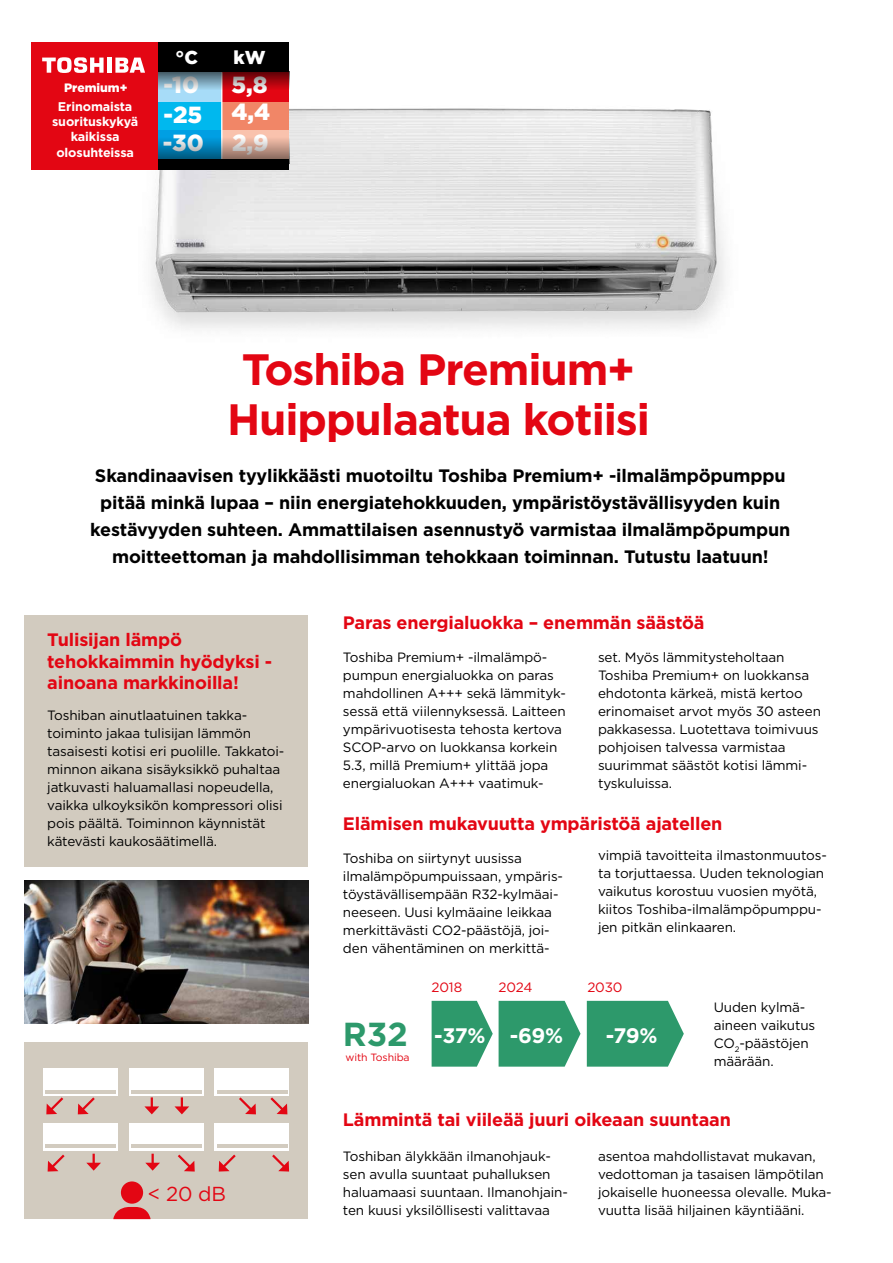
<style>
.page{position:relative;width:893px;height:1263px;background:#fff}
.page>*{position:absolute;margin:0;border:0;box-sizing:border-box;transform-origin:0 0}
.t1{font:700 43.8px/49.5px "Gotham";letter-spacing:-.025em;color:#e30613;text-align:center}
.t2{font:700 33.3px "Gotham";color:#2d996b}
.t3{font:900 23.4px/30.2px "Gotham";color:#fff}
.t4{font:700 21px "Gotham";color:#fff}
.t5{font:20.25px "Gotham";color:#e30613}
.t6{font:900 18.75px "Gotham";color:#fff}
.t7{font:700 18px/27px "Gotham";letter-spacing:-.01em;color:#000;text-align:center}
.t8{font:700 18px/21.6px "Gotham";letter-spacing:-.01em;color:#e30613}
.t9{font:13.5px/18px "Gotham";letter-spacing:-.01em;color:#000}
.t10{font:13.5px "Gotham";letter-spacing:-.01em;color:#e30613}
.t11{font:700 12.6px/15.1px "Gotham";letter-spacing:-.01em;color:#fff;text-align:center}
.t12{font:900 12.15px "Gotham";color:#fff}
.t13{font:10.5px "Gotham";letter-spacing:-.01em;color:#e30613}
</style>
<div class="page">
<img style="left:150px;top:71px;width:575px;height:259px">
<div style="left:24px;top:615px;width:284px;height:251px;background:#d2cbbf"></div>
<div style="left:24px;top:1043px;width:284px;height:176px;background:#d2cbbf"></div>
<img style="left:24px;top:881px;width:284px;height:142px">
<div style="left:121px;top:1181px;width:22px;height:23px;background:#e30613;border-radius:50%"></div>
<svg style="left:113px;top:1207px;width:38px;height:12px"></svg>
<div style="left:43px;top:1069px;width:74px;height:27px;background:#fff"></div>
<hr style="left:45px;top:1090px;width:70px;height:4px;background:#d2cbbf">
<div style="left:43px;top:1123px;width:74px;height:27px;background:#fff"></div>
<hr style="left:45px;top:1144px;width:70px;height:4px;background:#d2cbbf">
<div style="left:129px;top:1069px;width:74px;height:27px;background:#fff"></div>
<hr style="left:131px;top:1090px;width:70px;height:4px;background:#d2cbbf">
<div style="left:129px;top:1123px;width:74px;height:27px;background:#fff"></div>
<hr style="left:131px;top:1144px;width:70px;height:4px;background:#d2cbbf">
<div style="left:215px;top:1069px;width:74px;height:27px;background:#fff"></div>
<hr style="left:217px;top:1090px;width:70px;height:4px;background:#d2cbbf">
<div style="left:215px;top:1123px;width:74px;height:27px;background:#fff"></div>
<hr style="left:217px;top:1144px;width:70px;height:4px;background:#d2cbbf">
<svg style="left:46px;top:1097px;width:18px;height:17px"></svg>
<svg style="left:270px;top:1097px;width:17px;height:17px"></svg>
<svg style="left:78px;top:1097px;width:17px;height:17px"></svg>
<svg style="left:48px;top:1154px;width:17px;height:17px"></svg>
<svg style="left:219px;top:1154px;width:17px;height:17px"></svg>
<svg style="left:239px;top:1097px;width:17px;height:17px"></svg>
<svg style="left:272px;top:1154px;width:17px;height:17px"></svg>
<svg style="left:177px;top:1154px;width:18px;height:17px"></svg>
<svg style="left:144px;top:1097px;width:15px;height:17px"></svg>
<svg style="left:174px;top:1097px;width:15px;height:17px"></svg>
<svg style="left:86px;top:1154px;width:15px;height:17px"></svg>
<svg style="left:145px;top:1154px;width:15px;height:17px"></svg>
<svg style="left:432px;top:1001px;width:61px;height:66px;background:#4aa77f"></svg>
<svg style="left:499px;top:1001px;width:81px;height:66px;background:#41a279"></svg>
<svg style="left:587px;top:1001px;width:97px;height:66px;background:#3fa278"></svg>
<div style="left:156px;top:43px;width:133px;height:29px;background:#000"></div>
<div style="left:222px;top:72px;width:67px;height:30px;background:#e30613"></div>
<div style="left:222px;top:102px;width:67px;height:29px;background:#f18667"></div>
<div style="left:222px;top:130px;width:67px;height:30px;background:#f9c2ad"></div>
<div style="left:156px;top:72px;width:66px;height:30px;background:#a7dcf8"></div>
<div style="left:156px;top:102px;width:66px;height:29px;background:#00b8ee"></div>
<div style="left:156px;top:130px;width:66px;height:30px;background:#009fe3"></div>
<hr style="left:221px;top:72px;width:1px;height:87px;background:#fff">
<div style="left:156px;top:159px;width:133px;height:11px;background:#000"></div>
<svg style="left:158px;top:137px;width:131px;height:22px"></svg>
<svg style="left:158px;top:72px;width:131px;height:18px;background:#8b4e5c"></svg>
<div style="left:31px;top:43px;width:127px;height:127px;background:#e30613"></div>
<div style="left:107px;top:58px;width:5px;height:15px;background:#fff"></div>
<svg style="left:115px;top:58px;width:30px;height:15px"></svg>
<svg style="left:42px;top:57px;width:62px;height:16px"></svg>
<p class="t12" style="left:64px;top:79px;width:65px">Premium+</p>
<p class="t11" style="left:52px;top:99px;width:88px">Erinomaista suorituskykyä kaikissa olosuhteissa</p>
<h3 class="t6" style="left:176px;top:45px;width:24px">°C</h3>
<h3 class="t3" style="left:163px;top:69px;width:37px">-10</h3>
<h3 class="t3" style="left:164px;top:99px;width:40px">-25</h3>
<h3 class="t3" style="left:163px;top:127px;width:42px">-30</h3>
<h3 class="t6" style="left:233px;top:44px;width:34px">kW</h3>
<h3 class="t3" style="left:232px;top:97px;width:40px">4,4<br>2,9</h3>
<h3 class="t3" style="left:232px;top:69px;width:38px">5,8</h3>
<h1 class="t1" style="left:227px;top:345px;width:425px">Toshiba Premium+<br>Huippulaatua kotiisi</h1>
<p class="t7" style="left:90px;top:462px;width:702px">Skandinaavisen tyylikkäästi muotoiltu Toshiba Premium+ -ilmalämpöpumppu pitää minkä lupaa – niin energiatehokkuuden, ympäristöystävällisyyden kuin kestävyyden suhteen. Ammattilaisen asennustyö varmistaa ilmalämpöpumpun moitteettoman ja mahdollisimman tehokkaan toiminnan. Tutustu laatuun!</p>
<h3 class="t8" style="left:47px;top:629px;width:226px">Tulisijan lämpö tehokkaimmin hyödyksi - ainoana markkinoilla!</h3>
<p class="t9" style="left:47px;top:706px;width:239px">Toshiban ainutlaatuinen takka&shy;toiminto jakaa tulisijan lämmön tasaisesti kotisi eri puolille. Takkatoi&shy;minnon aikana sisäyksikkö puhaltaa jatkuvasti haluamallasi nopeudella, vaikka ulkoyksikön kompressori olisi pois päältä. Toiminnon käynnistät kätevästi kaukosäätimellä.</p>
<h3 class="t5" style="left:148px;top:1181px;width:80px">&lt; 20 dB</h3>
<h3 class="t8" style="left:343px;top:612px;width:363px">Paras energialuokka – enemmän säästöä</h3>
<p class="t9" style="left:343px;top:647px;width:225px">Toshiba Premium+ -ilmalämpö&shy;pumpun energialuokka on paras mahdollinen A+++ sekä lämmityk&shy;sessä että viilennyksessä. Laitteen ympärivuotisesta tehosta kertova<br>SCOP-arvo on luokkansa korkein<br>5.3, millä Premium+ ylittää jopa energialuokan A+++ vaatimuk-</p>
<p class="t9" style="left:598px;top:647px;width:224px">set. Myös lämmitysteholtaan<br>Toshiba Premium+ on luokkansa ehdotonta kärkeä, mistä kertoo erinomaiset arvot myös 30 asteen pakkasessa. Luotettava toimivuus pohjoisen talvessa varmistaa suurimmat säästöt kotisi lämmi&shy;tyskuluissa.</p>
<h3 class="t8" style="left:343px;top:813px;width:381px">Elämisen mukavuutta ympäristöä ajatellen</h3>
<p class="t9" style="left:343px;top:849px;width:222px">Toshiba on siirtynyt uusissa ilmalämpöpumpuissaan, ympäris&shy;töystävällisempään R32-kylmäai&shy;neeseen. Uusi kylmäaine leikkaa merkittävästi CO2-päästöjä, joi&shy;den vähentäminen on merkittä-</p>
<p class="t9" style="left:598px;top:846px;width:230px">vimpiä tavoitteita ilmastonmuutos&shy;ta torjuttaessa. Uuden teknologian vaikutus korostuu vuosien myötä, kiitos Toshiba-ilmalämpöpumppu&shy;jen pitkän elinkaaren.</p>
<p class="t10" style="left:432px;top:979px;width:32px">2018</p>
<p class="t10" style="left:499px;top:979px;width:35px">2024</p>
<p class="t10" style="left:587px;top:979px;width:37px">2030</p>
<h3 class="t4" style="left:434px;top:1022px;width:130px">-37% -69%</h3>
<h3 class="t4" style="left:606px;top:1022px;width:53px">-79%</h3>
<p class="t9" style="left:714px;top:997px;width:103px">Uuden kylmä&shy;aineen vaikutus<br>CO<sub>2</sub>-päästöjen</p>
<h2 class="t2" style="left:343px;top:1012px;width:66px">R32</h2>
<p class="t13" style="left:345px;top:1051px;width:66px">with Toshiba</p>
<p class="t9" style="left:714px;top:1051px;width:61px">määrään.</p>
<h3 class="t8" style="left:343px;top:1108px;width:389px">Lämmintä tai viileää juuri oikeaan suuntaan</h3>
<p class="t9" style="left:343px;top:1147px;width:226px">Toshiban älykkään ilmanohjauk&shy;sen avulla suuntaat puhalluksen haluamaasi suuntaan. Ilmanohjain&shy;ten kuusi yksilöllisesti valittavaa</p>
<p class="t9" style="left:598px;top:1147px;width:235px">asentoa mahdollistavat mukavan, vedottoman ja tasaisen lämpötilan jokaiselle huoneessa olevalle. Muka&shy;vuutta lisää hiljainen käyntiääni.</p>
</div>
